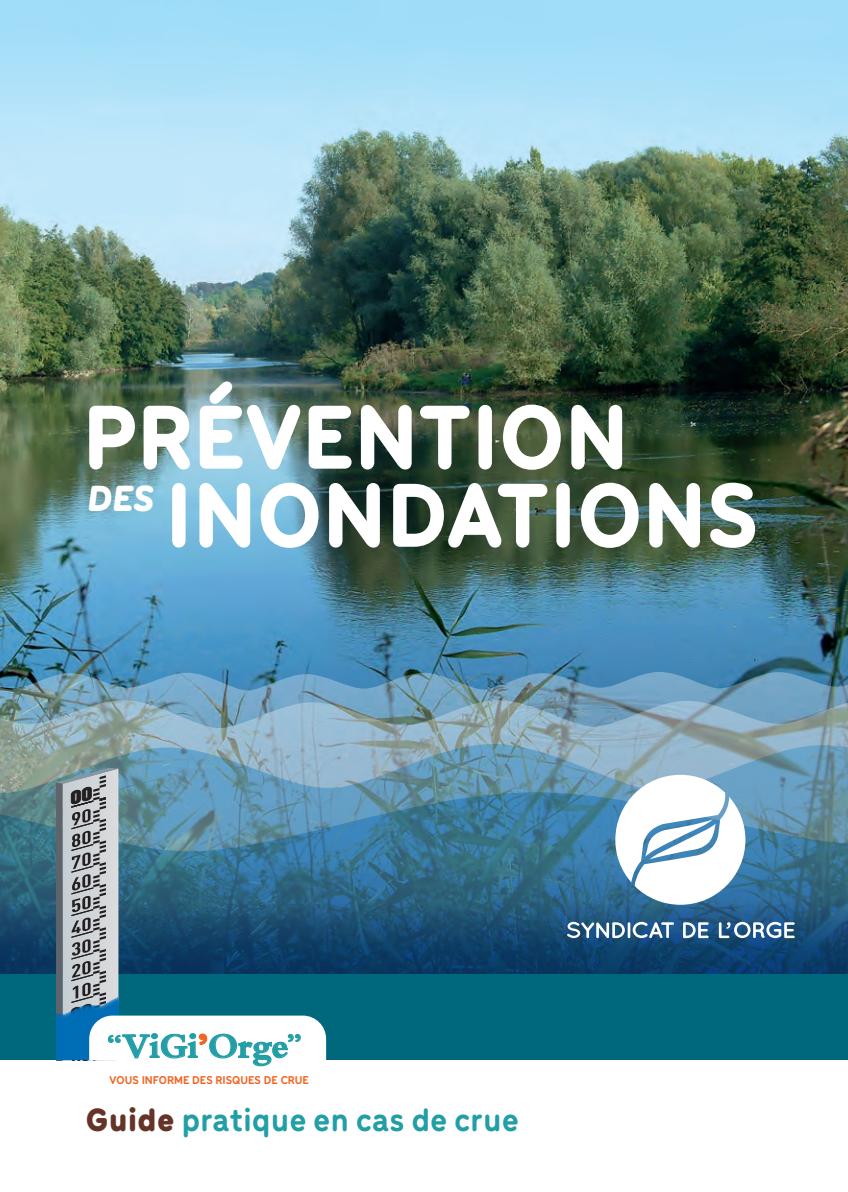
<style>
.page{position:relative;width:848px;height:1192px;background:#fff}
.page>*{position:absolute;margin:0;border:0;box-sizing:border-box;transform-origin:0 0}
.t1{font:700 92.4px/78px "Menco";letter-spacing:.03em;color:#fff}
.t2{font:italic 900 38.4px "Menco";color:#fff}
.t3{font:700 34px "Menco";letter-spacing:.015em;color:#229ea7}
.t4{font:700 33.6px "Bergamo Std";color:#229ea7}
.t5{font:700 24px "Bergamo Std";color:#229ea7}
.t6{font:700 12px "Menco";letter-spacing:.005em;color:#f36421}
.s1{color:#f36421}
.s2{font-weight:900;color:#643427}
</style>
<div class="page">
<img style="left:0;top:0;width:847px;height:671px">
<svg style="left:88px;top:405px;width:48px;height:66px;background:#72856d"></svg>
<svg style="left:142px;top:405px;width:49px;height:66px;background:#809c94"></svg>
<svg style="left:199px;top:380px;width:102px;height:91px;background:#92b4bc"></svg>
<svg style="left:307px;top:405px;width:45px;height:65px;background:#586e65"></svg>
<svg style="left:360px;top:404px;width:52px;height:67px;background:#5a685d"></svg>
<svg style="left:419px;top:405px;width:51px;height:66px;background:#495d4b"></svg>
<svg style="left:477px;top:404px;width:16px;height:67px"></svg>
<svg style="left:502px;top:404px;width:59px;height:67px;background:#68755a"></svg>
<svg style="left:570px;top:404px;width:53px;height:67px;background:#546a56"></svg>
<svg style="left:171px;top:482px;width:16px;height:67px"></svg>
<svg style="left:198px;top:482px;width:53px;height:67px;background:#97cce6"></svg>
<svg style="left:259px;top:482px;width:60px;height:67px;background:#86b8d0"></svg>
<svg style="left:328px;top:482px;width:53px;height:67px;background:#495c53"></svg>
<svg style="left:392px;top:482px;width:156px;height:67px;background:#506451"></svg>
<svg style="left:555px;top:482px;width:15px;height:67px"></svg>
<svg style="left:579px;top:482px;width:60px;height:67px;background:#596e5a"></svg>
<svg style="left:648px;top:482px;width:52px;height:67px;background:#667b67"></svg>
<img style="left:709px;top:482px;width:47px;height:67px">
<img style="left:0;top:671px;width:847px;height:28px">
<svg style="left:0;top:699px;width:847px;height:42px;background:#87a8b7"></svg>
<svg style="left:0;top:741px;width:847px;height:50px;background:#7ea3b5"></svg>
<svg style="left:0;top:791px;width:847px;height:52px;background:#4b84a0"></svg>
<svg style="left:0;top:843px;width:847px;height:131px;background:#21577b"></svg>
<div style="left:0;top:974px;width:847px;height:86px;background:#00687c"></div>
<svg style="left:56px;top:768px;width:270px;height:299px;background:#638ea3"></svg>
<svg style="left:615px;top:775px;width:130px;height:130px"></svg>
<svg style="left:566px;top:922px;width:58px;height:16px"></svg>
<hr style="left:627px;top:922px;width:3px;height:16px;background:#fff">
<svg style="left:632px;top:922px;width:42px;height:16px"></svg>
<svg style="left:682px;top:922px;width:26px;height:16px"></svg>
<svg style="left:718px;top:922px;width:76px;height:16px"></svg>
<p class="t1" style="left:166px;top:392px;width:592px;text-indent:-82px">PRÉVENTION<br>INONDATIONS</p>
<p class="t2" style="left:88px;top:469px;width:68px">DES</p>
<p class="t4" style="left:123px;top:1027px;width:167px">ViGi<span class="s1">’</span>Orge</p>
<p class="t6" style="left:110px;top:1071px;width:201px">VOUS INFORME DES RISQUES DE CRUE</p>
<p class="t5" style="left:107px;top:1030px;width:17px">“</p>
<p class="t5" style="left:287px;top:1029px;width:17px">”</p>
<p class="t3" style="left:86px;top:1095px;width:434px"><span class="s2">Guide</span> pratique en cas de crue</p>
</div>
